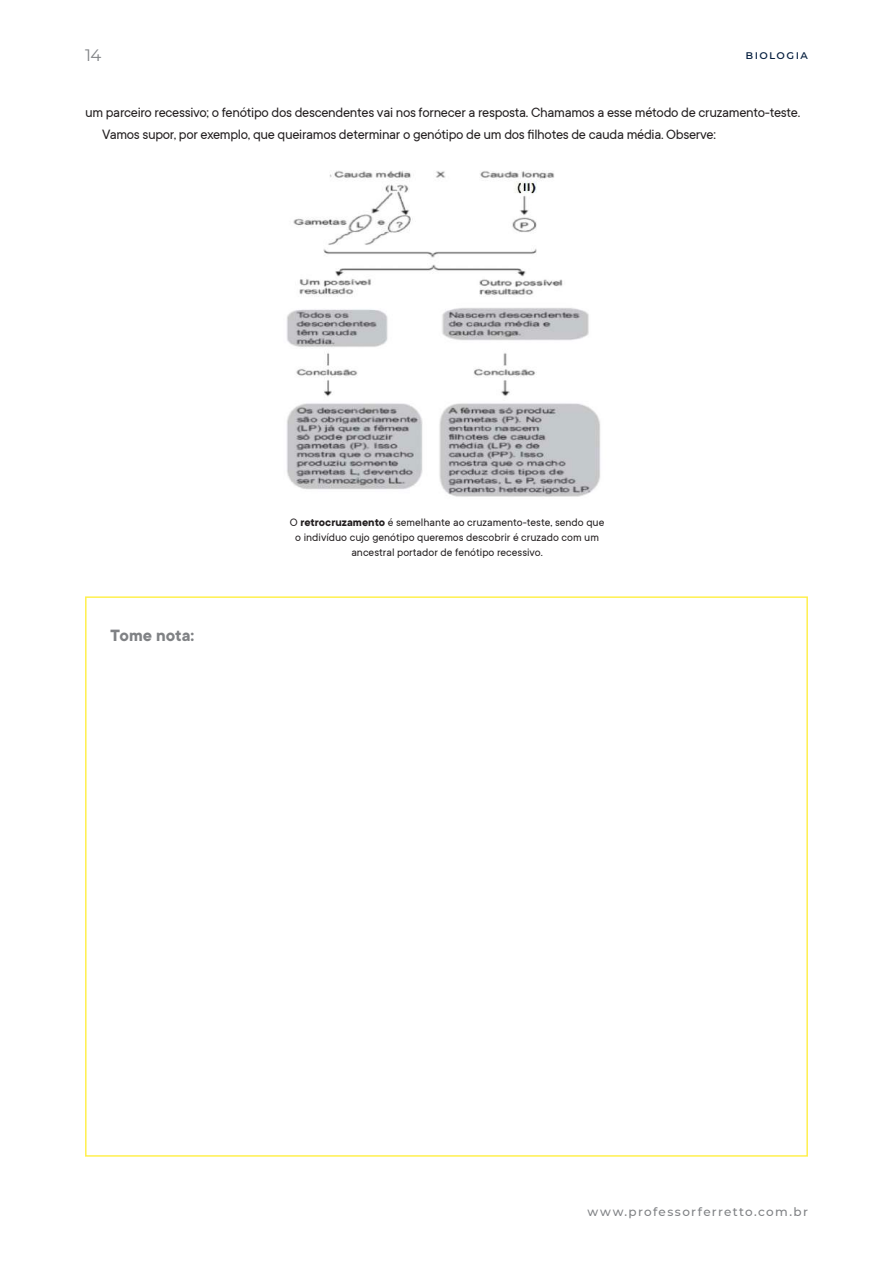
<style>
.page{position:relative;width:893px;height:1263px;background:#fff}
.page>*{position:absolute;margin:0;border:0;box-sizing:border-box;transform-origin:0 0}
.t1{font:700 18px "TT Commons";color:#808285}
.t2{font:16.5px "Montserrat";color:#808285}
.t3{font:15px/22.5px "TT Commons";letter-spacing:-.02em;color:#231f20}
.t4{font:12px/15px "TT Commons";color:#231f20;text-align:center}
.t5{font:500 12px "Montserrat";letter-spacing:.11em;color:#808285}
.t6{font:500 12px "Montserrat";letter-spacing:.11em;color:#061f3f}
.s1{font-weight:700}
</style>
<div class="page">
<img style="left:286px;top:171px;width:314px;height:326px">
<p class="t2" style="left:85px;top:44px;width:18px">14</p>
<p class="t6" style="left:746px;top:46px;width:64px">biologia</p>
<p class="t3" style="left:102px;top:101px;width:700px;text-indent:-17px">um parceiro recessivo; o fenótipo dos descendentes vai nos fornecer a resposta. Chamamos a esse método de cruzamento-teste.<br>Vamos supor, por exemplo, que queiramos determinar o genótipo de um dos filhotes de cauda média. Observe:</p>
<p class="t1" style="left:111px;top:625px;width:85px">Tome nota:</p>
<p class="t4" style="left:290px;top:514px;width:316px">O <span class="s1">retrocruzamento</span> é semelhante ao cruzamento-teste, sendo que o indivíduo cujo genótipo queremos descobrir é cruzado com um ancestral portador de fenótipo recessivo.</p>
<p class="t5" style="left:588px;top:1203px;width:222px">www.professorferretto.com.br</p>
</div>
